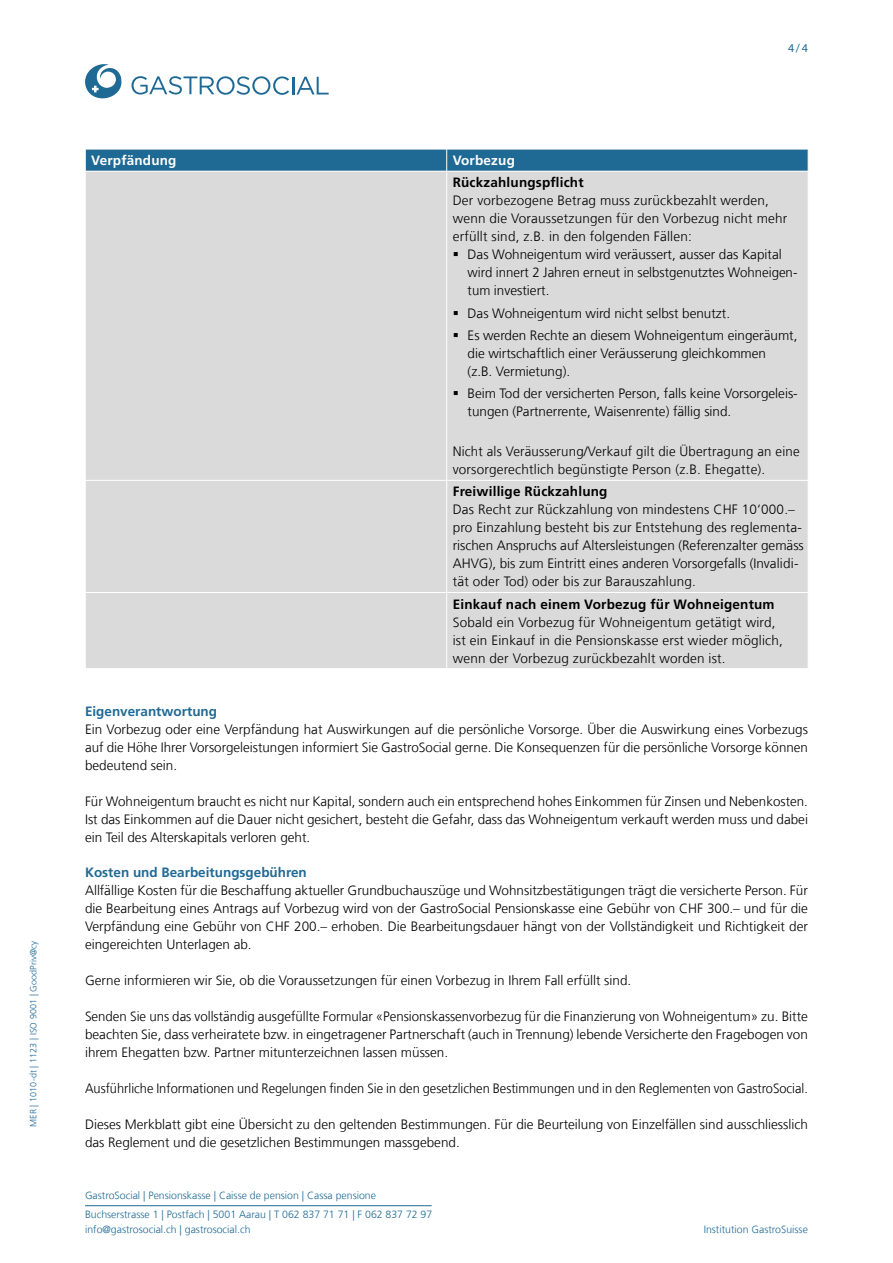
<style>
.page{position:relative;width:893px;height:1263px;background:#fff}
.page>*{position:absolute;margin:0;border:0;box-sizing:border-box;transform-origin:0 0}
.t1{font:300 13.5px/18px "Frutiger LT Com";color:#000}
.t2{font:300 13.5px "Frutiger LT Com";color:#000;scale:.95 1}
.t3{font:700 13.5px "Frutiger LT Com";letter-spacing:.015em;color:#000}
.t4{font:700 13.5px "Frutiger LT Com";color:#1f6a95}
.t5{font:700 13.5px "Frutiger LT Com";letter-spacing:.015em;color:#fff}
.t6{font:12px "Myriad Pro";color:#1f6a95}
.t7{font:300 10.5px/19.2px "Frutiger LT Com";color:#1f6a95}
.t8{font:300 9px "Frutiger LT Com";letter-spacing:.01em;color:#1f6a95}
</style>
<div class="page">
<svg style="left:131px;top:76px;width:198px;height:19px"></svg>
<svg style="left:85px;top:64px;width:36px;height:34px"></svg>
<hr style="left:85px;top:1205px;width:347px;height:1px;background:#1f6a95">
<div style="left:86px;top:172px;width:722px;height:496px;background:#dadada"></div>
<svg style="left:85px;top:149px;width:724px;height:22px;background:#297099"></svg>
<hr style="left:446px;top:171px;width:1px;height:309px;background:#fff">
<hr style="left:85px;top:480px;width:362px;height:1px;background:#fff">
<hr style="left:447px;top:480px;width:361px;height:1px;background:#fff">
<hr style="left:446px;top:481px;width:1px;height:111px;background:#fff">
<hr style="left:85px;top:592px;width:362px;height:1px;background:#fff">
<hr style="left:447px;top:592px;width:361px;height:1px;background:#fff">
<hr style="left:446px;top:593px;width:1px;height:75px;background:#fff">
<svg style="left:454px;top:252px;width:4px;height:4px"></svg>
<svg style="left:454px;top:311px;width:4px;height:4px"></svg>
<svg style="left:454px;top:333px;width:4px;height:4px"></svg>
<svg style="left:454px;top:391px;width:4px;height:4px"></svg>
<p class="t8" style="left:28px;top:1127px;width:188px;rotate:-90deg">MER | 1010-dt | 1123 | ISO 9001 | GoodPriv@cy</p>
<p class="t6" style="left:788px;top:40px;width:21px">4/4</p>
<p class="t5" style="left:91px;top:152px;width:87px">Verpfändung</p>
<p class="t5" style="left:453px;top:152px;width:64px">Vorbezug</p>
<p class="t3" style="left:453px;top:174px;width:132px">Rückzahlungspflicht</p>
<p class="t1" style="left:453px;top:191px;width:336px">Der vorbezogene Betrag muss zurückbezahlt werden, wenn die Voraussetzungen für den Vorbezug nicht mehr erfüllt sind, z.B. in den folgenden Fällen:</p>
<p class="t1" style="left:468px;top:245px;width:331px">Das Wohneigentum wird veräussert, ausser das Kapital wird innert 2 Jahren erneut in selbstgenutztes Wohneigen&shy;tum investiert.</p>
<p class="t1" style="left:468px;top:302px;width:331px;line-height:22.2px">Das Wohneigentum wird nicht selbst benutzt.<br>Es werden Rechte an diesem Wohneigentum eingeräumt,</p>
<p class="t1" style="left:468px;top:344px;width:300px">die wirtschaftlich einer Veräusserung gleichkommen (z.B. Vermietung).</p>
<p class="t1" style="left:468px;top:384px;width:332px">Beim Tod der versicherten Person, falls keine Vorsorgeleis&shy;tungen (Partnerrente, Waisenrente) fällig sind.</p>
<p class="t1" style="left:453px;top:443px;width:348px">Nicht als Veräusserung/Verkauf gilt die Übertragung an eine vorsorgerechtlich begünstigte Person (z.B. Ehegatte).</p>
<p class="t3" style="left:453px;top:483px;width:156px">Freiwillige Rückzahlung</p>
<p class="t1" style="left:453px;top:501px;width:353px">Das Recht zur Rückzahlung von mindestens CHF 10‘000.– pro Einzahlung besteht bis zur Entstehung des reglementa&shy;rischen Anspruchs auf Altersleistungen (Referenzalter gemäss AHVG), bis zum Eintritt eines anderen Vorsorgefalls (Invalidi&shy;tät oder Tod) oder bis zur Barauszahlung.</p>
<p class="t3" style="left:453px;top:596px;width:323px">Einkauf nach einem Vorbezug für Wohneigentum</p>
<p class="t1" style="left:453px;top:613px;width:332px">Sobald ein Vorbezug für Wohneigentum getätigt wird, ist ein Einkauf in die Pensionskasse erst wieder möglich, wenn der Vorbezug zurückbezahlt worden ist.</p>
<p class="t4" style="left:85px;top:703px;width:134px">Eigenverantwortung</p>
<p class="t1" style="left:85px;top:720px;width:724px;text-align:justify">Ein Vorbezug oder eine Verpfändung hat Auswirkungen auf die persönliche Vorsorge. Über die Auswirkung eines Vorbezugs auf die Höhe Ihrer Vorsorgeleistungen informiert Sie GastroSocial gerne. Die Konsequenzen für die persönliche Vorsorge können bedeutend sein.</p>
<p class="t1" style="left:85px;top:792px;width:724px;text-align:justify">Für Wohneigentum braucht es nicht nur Kapital, sondern auch ein entsprechend hohes Einkommen für Zinsen und Nebenkosten.<br>Ist das Einkommen auf die Dauer nicht gesichert, besteht die Gefahr, dass das Wohneigentum verkauft werden muss und dabei ein Teil des Alterskapitals verloren geht.</p>
<p class="t4" style="left:85px;top:864px;width:223px">Kosten und Bearbeitungsgebühren</p>
<p class="t1" style="left:85px;top:881px;width:724px;text-align:justify">Allfällige Kosten für die Beschaffung aktueller Grundbuchauszüge und Wohnsitzbestätigungen trägt die versicherte Person. Für die Bearbeitung eines Antrags auf Vorbezug wird von der GastroSocial Pensionskasse eine Gebühr von CHF 300.– und für die Verpfändung eine Gebühr von CHF 200.– erhoben. Die Bearbeitungsdauer hängt von der Vollständigkeit und Richtigkeit der eingereichten Unterlagen ab.</p>
<p class="t1" style="left:85px;top:971px;width:548px">Gerne informieren wir Sie, ob die Voraussetzungen für einen Vorbezug in Ihrem Fall erfüllt sind.</p>
<p class="t1" style="left:85px;top:1007px;width:724px;text-align:justify">Senden Sie uns das vollständig ausgefüllte Formular «Pensionskassenvorbezug für die Finanzierung von Wohneigentum» zu. Bitte beachten Sie, dass verheiratete bzw. in eingetragener Partnerschaft (auch in Trennung) lebende Versicherte den Fragebogen von ihrem Ehegatten bzw. Partner mitunterzeichnen lassen müssen.</p>
<p class="t2" style="left:85px;top:1080px;width:762px">Ausführliche Informationen und Regelungen finden Sie in den gesetzlichen Bestimmungen und in den Reglementen von GastroSocial.</p>
<p class="t1" style="left:85px;top:1115px;width:724px">Dieses Merkblatt gibt eine Übersicht zu den geltenden Bestimmungen. Für die Beurteilung von Einzelfällen sind ausschliesslich das Reglement und die gesetzlichen Bestimmungen massgebend.</p>
<p class="t7" style="left:85px;top:1185px;width:349px">GastroSocial | Pensionskasse | Caisse de pension | Cassa pensione<br>Buchserstrasse 1 | Postfach | 5001 Aarau | T 062 837 71 71 | F 062 837 72 97</p>
<p class="t7" style="left:85px;top:1220px;width:167px">info@gastrosocial.ch | gastrosocial.ch</p>
<p class="t7" style="left:704px;top:1220px;width:106px">Institution GastroSuisse</p>
</div>
